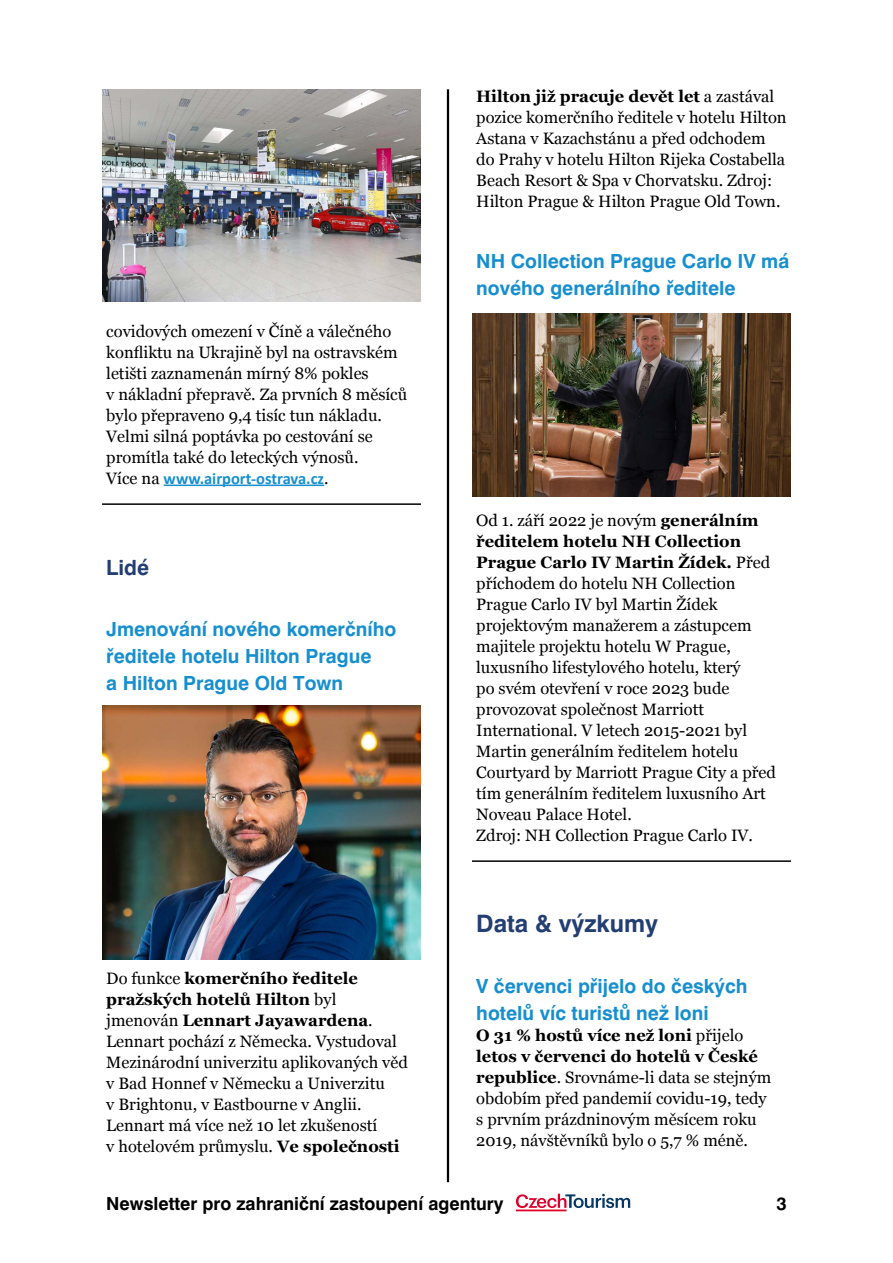
<style>
.page{position:relative;width:893px;height:1263px;background:#fff}
.page>*{position:absolute;margin:0;border:0;box-sizing:border-box;transform-origin:0 0}
.t1{font:700 24px "Swiss 721 BTCE";color:#233e73}
.t2{font:700 21px "Swiss 721 BTCE";color:#233e73}
.t3{font:700 19.5px/27px "Swiss 721 BTCE";color:#178fcf}
.t4{font:700 18px "Swiss 721 BTCE";color:#000}
.t5{font:16.5px/21px "Georgia";color:#000}
.t6{font:700 16.5px "Calibri";color:#178fcf}
.s1{font-weight:700}
.s2{font-family:"Georgia";font-weight:400;color:#000}
</style>
<div class="page">
<hr style="left:447px;top:89px;width:2px;height:1093px;background:#000">
<svg style="left:516px;top:1194px;width:114px;height:17px"></svg>
<hr style="left:164px;top:485px;width:160px;height:1px;background:#178fcf">
<hr style="left:102px;top:503px;width:319px;height:2px;background:#000">
<hr style="left:472px;top:860px;width:319px;height:2px;background:#000">
<img style="left:102px;top:89px;width:319px;height:213px">
<img style="left:102px;top:705px;width:319px;height:255px">
<img style="left:472px;top:314px;width:319px;height:182px">
<p class="t5" style="left:476px;top:86px;width:312px"><span class="s1">Hilton již pracuje devět let</span> a zastával pozice komerčního ředitele v hotelu Hilton Astana v Kazachstánu a před odchodem do Prahy v hotelu Hilton Rijeka Costabella Beach Resort &amp; Spa v Chorvatsku. Zdroj:<br>Hilton Prague &amp; Hilton Prague Old Town.</p>
<p class="t5" style="left:106px;top:321px;width:302px">covidových omezení v Číně a válečného konfliktu na Ukrajině byl na ostravském letišti zaznamenán mírný 8% pokles<br>v nákladní přepravě. Za prvních 8 měsíců bylo přepraveno 9,4 tisíc tun nákladu.<br>Velmi silná poptávka po cestování se promítla také do leteckých výnosů.</p>
<p class="t6" style="left:106px;top:468px;width:224px"><span class="s2">Více na</span> www.airport-ostrava.cz<span class="s2">.</span></p>
<p class="t2" style="left:106px;top:553px;width:44px">Lidé</p>
<p class="t3" style="left:106px;top:616px;width:292px">Jmenování nového komerčního ředitele hotelu Hilton Prague<br>a Hilton Prague Old Town</p>
<p class="t5" style="left:106px;top:968px;width:303px">Do funkce <span class="s1">komerčního ředitele pražských hotelů Hilton</span> byl jmenován <span class="s1">Lennart Jayawardena</span>.<br>Lennart pochází z Německa. Vystudoval Mezinárodní univerzitu aplikovaných věd v Bad Honnef v Německu a Univerzitu<br>v Brightonu, v Eastbourne v Anglii.<br>Lennart má více než 10 let zkušeností<br>v hotelovém průmyslu. <span class="s1">Ve společnosti</span></p>
<p class="t3" style="left:476px;top:247px;width:315px">NH Collection Prague Carlo IV má nového generálního ředitele</p>
<p class="t5" style="left:476px;top:510px;width:301px">Od 1. září 2022 je novým <span class="s1">generálním ředitelem hotelu NH Collection Prague Carlo IV Martin Žídek.</span> Před příchodem do hotelu NH Collection Prague Carlo IV byl Martin Žídek projektovým manažerem a zástupcem majitele projektu hotelu W Prague, luxusního lifestylového hotelu, který<br>po svém otevření v roce 2023 bude provozovat společnost Marriott International. V letech 2015-2021 byl Martin generálním ředitelem hotelu Courtyard by Marriott Prague City a před tím generálním ředitelem luxusního Art Noveau Palace Hotel.<br>Zdroj: NH Collection Prague Carlo IV.</p>
<h1 class="t1" style="left:476px;top:907px;width:183px">Data &amp; výzkumy</h1>
<p class="t3" style="left:476px;top:973px;width:273px">V červenci přijelo do českých hotelů víc turistů než loni</p>
<p class="t5" style="left:476px;top:1025px;width:297px"><span class="s1">O 31 % hostů více než loni</span> přijelo <span class="s1">letos v červenci do hotelů v České republice</span>. Srovnáme-li data se stejným obdobím před pandemií covidu-19, tedy s prvním prázdninovým měsícem roku 2019, návštěvníků bylo o 5,7 % méně.</p>
<p class="t4" style="left:106px;top:1191px;width:399px">Newsletter pro zahraniční zastoupení agentury</p>
<p class="t4" style="left:776px;top:1191px;width:12px">3</p>
</div>
